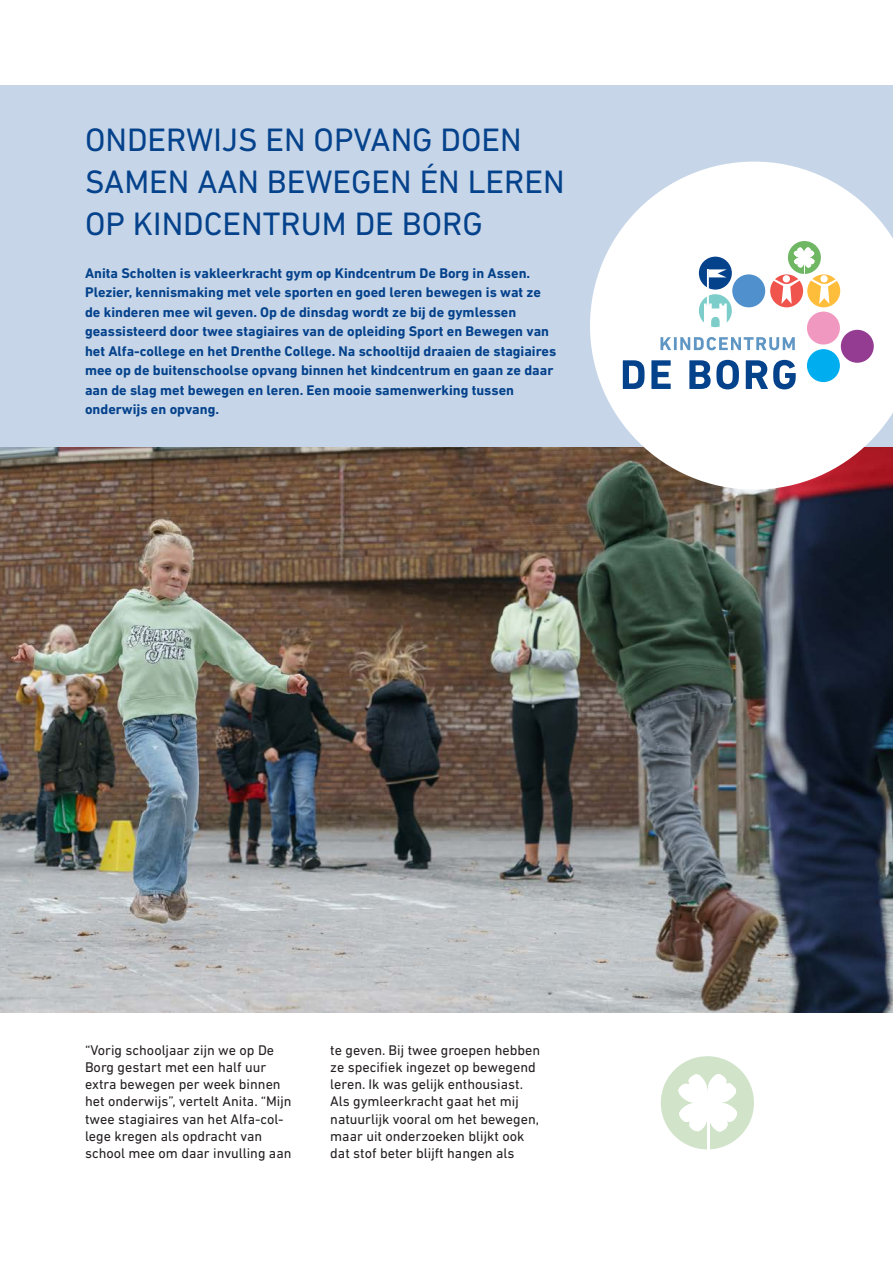
<style>
.page{position:relative;width:893px;height:1263px;background:#fff}
.page>*{position:absolute;margin:0;border:0;box-sizing:border-box;transform-origin:0 0}
.KOP_2{font:33px "DIN Next LT Pro";color:#05428c}
.intro{font:700 14.25px/19.5px "DIN Next LT Pro";color:#05428c}
.t1{font:14.25px/17.2px "DIN Next LT Pro";color:#231f20}
</style>
<div class="page">
<div style="left:0;top:85px;width:893px;height:736px;background:#c6d6e8"></div>
<img style="left:0;top:448px;width:893px;height:564px">
<svg style="left:590px;top:162px;width:303px;height:328px;background:#eceaec"></svg>
<svg style="left:623px;top:360px;width:173px;height:29px;background:#84a2c6"></svg>
<div style="left:770px;top:274px;width:33px;height:33px;background:#f0554d;border-radius:50%"></div>
<div style="left:807px;top:274px;width:33px;height:33px;background:#febd3b;border-radius:50%"></div>
<div style="left:788px;top:241px;width:33px;height:33px;background:#70b764;border-radius:50%"></div>
<div style="left:699px;top:257px;width:33px;height:33px;background:#05428c;border-radius:50%"></div>
<div style="left:699px;top:294px;width:33px;height:33px;background:#7dcdca;border-radius:50%"></div>
<div style="left:732px;top:274px;width:33px;height:33px;background:#5090cc;border-radius:50%"></div>
<div style="left:807px;top:312px;width:33px;height:33px;background:#f198c1;border-radius:50%"></div>
<div style="left:807px;top:349px;width:33px;height:33px;background:#00aeef;border-radius:50%"></div>
<div style="left:841px;top:330px;width:33px;height:33px;background:#943b92;border-radius:50%"></div>
<svg style="left:660px;top:337px;width:135px;height:13px;background:#b3cce2"></svg>
<svg style="left:704px;top:303px;width:23px;height:24px"></svg>
<hr style="left:707px;top:269px;width:2px;height:39px;background:#fff">
<svg style="left:709px;top:269px;width:18px;height:8px"></svg>
<svg style="left:772px;top:247px;width:67px;height:57px"></svg>
<div style="left:661px;top:1056px;width:93px;height:93px;background:#d1e4ca;border-radius:50%"></div>
<svg style="left:678px;top:1074px;width:59px;height:57px"></svg>
<hr style="left:707px;top:1093px;width:2px;height:56px;background:#fff">
<p class="KOP_2" style="left:85px;top:121px;width:438px">ONDERWIJS EN OPVANG DOEN</p>
<p class="KOP_2" style="left:85px;top:163px;width:481px">SAMEN AAN BEWEGEN ÉN LEREN</p>
<p class="KOP_2" style="left:85px;top:205px;width:399px">OP KINDCENTRUM DE BORG</p>
<p class="intro" style="left:85px;top:263px;width:447px">Anita Scholten is vakleerkracht gym op Kindcentrum De Borg in Assen.</p>
<p class="intro" style="left:85px;top:283px;width:458px">Plezier, kennismaking met vele sporten en goed leren bewegen is wat ze</p>
<p class="intro" style="left:85px;top:302px;width:433px">de kinderen mee wil geven. Op de dinsdag wordt ze bij de gymlessen</p>
<p class="intro" style="left:85px;top:322px;width:473px">geassisteerd door twee stagiaires van de opleiding Sport en Bewegen van het Alfa-college en het Drenthe College. Na schooltijd draaien de stagiaires mee op de buitenschoolse opvang binnen het kindcentrum en gaan ze daar aan de slag met bewegen en leren. Een mooie samenwerking tussen</p>
<p class="intro" style="left:85px;top:400px;width:136px">onderwijs en opvang.</p>
<p class="t1" style="left:85px;top:1041px;width:208px">“Vorig schooljaar zijn we op De<br>Borg gestart met een half uur extra bewegen per week binnen het onderwijs”, vertelt Anita. “Mijn twee stagiaires van het Alfa-col&shy;lege kregen als opdracht van school mee om daar invulling aan</p>
<p class="t1" style="left:330px;top:1041px;width:211px">te geven. Bij twee groepen hebben ze specifiek ingezet op bewegend leren. Ik was gelijk enthousiast.<br>Als gymleerkracht gaat het mij natuurlijk vooral om het bewegen, maar uit onderzoeken blijkt ook dat stof beter blijft hangen als</p>
</div>
